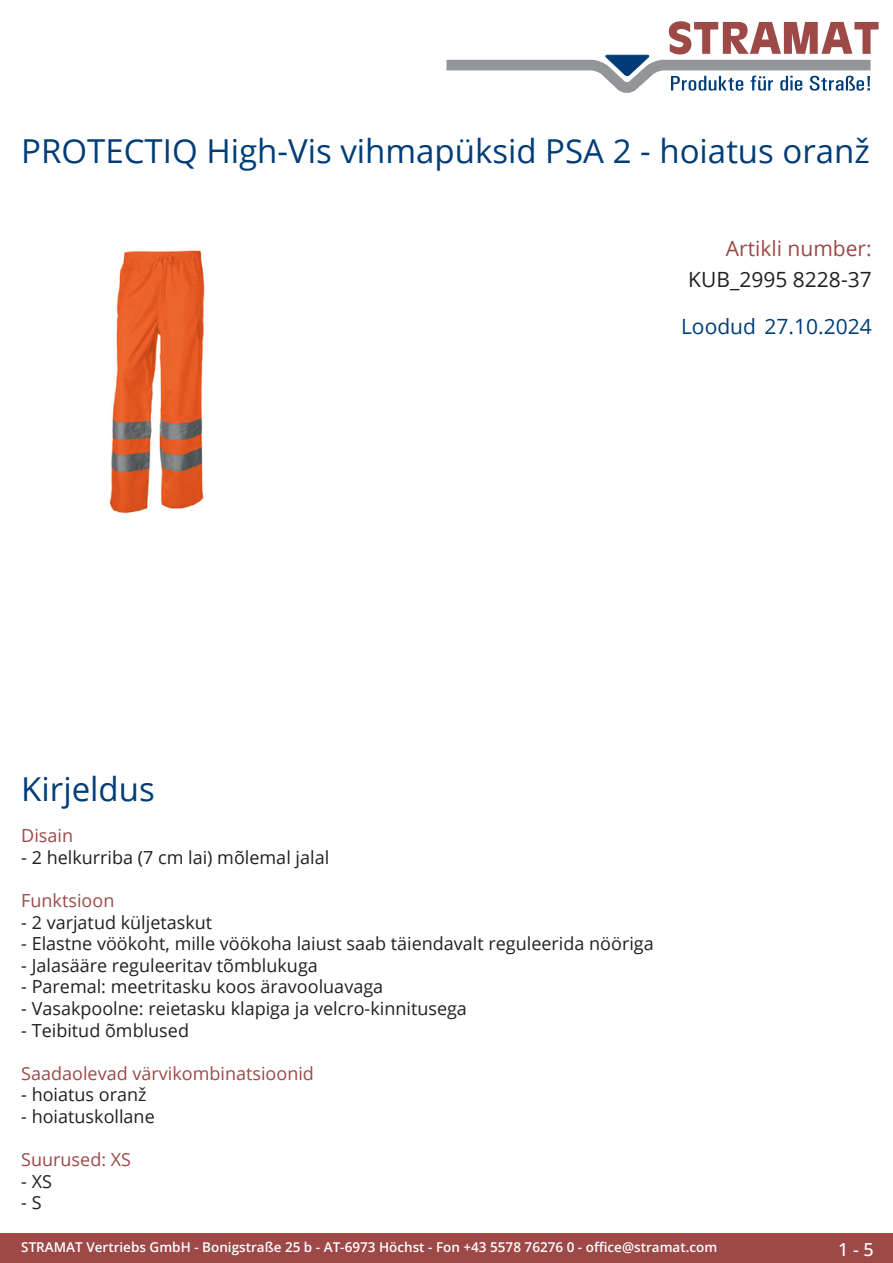
<style>
.page{position:relative;width:893px;height:1263px;background:#fff}
.page>*{position:absolute;margin:0;border:0;box-sizing:border-box;transform-origin:0 0}
.Produkttitel{font:33px "Open Sans";color:#003d78}
.Erstellungsdatum{font:21px "Open Sans";color:#003d78}
.TechDaten_Inhalt{font:21px "Open Sans";color:#231f20}
.TechDaten_Überschrif{font:21px "Open Sans";color:#9c4948}
.Beschreibung_Text{font:18px "Open Sans";color:#231f20}
.Beschreibung_Text-2{font:18px "Open Sans";color:#9c4948}
.t1{font:500 18px "Open Sans";color:#fff}
.t2{font:600 13.5px "Open Sans";color:#fff}
</style>
<div class="page">
<div style="left:0;top:1233px;width:893px;height:30px;background:#9c4948"></div>
<svg style="left:446px;top:21px;width:433px;height:72px"></svg>
<img style="left:109px;top:250px;width:96px;height:264px">
<p class="Produkttitel" style="left:21px;top:128px;width:850px">PROTECTIQ High-Vis vihmapüksid PSA 2 - hoiatus oranž</p>
<p class="TechDaten_Überschrif" style="left:726px;top:234px;width:147px">Artikli number:</p>
<p class="TechDaten_Inhalt" style="left:688px;top:265px;width:185px">KUB_2995 8228-37</p>
<p class="Erstellungsdatum" style="left:681px;top:312px;width:192px">Loodud 27.10.2024</p>
<p class="Produkttitel" style="left:21px;top:766px;width:135px">Kirjeldus</p>
<p class="Beschreibung_Text-2" style="left:21px;top:823px;width:53px">Disain</p>
<p class="Beschreibung_Text" style="left:21px;top:845px;width:309px">- 2 helkurriba (7 cm lai) mõlemal jalal</p>
<p class="Beschreibung_Text-2" style="left:21px;top:888px;width:95px">Funktsioon</p>
<p class="Beschreibung_Text" style="left:21px;top:910px;width:193px">- 2 varjatud küljetaskut</p>
<p class="Beschreibung_Text" style="left:21px;top:931px;width:634px">- Elastne vöökoht, mille vöökoha laiust saab täiendavalt reguleerida nööriga</p>
<p class="Beschreibung_Text" style="left:21px;top:953px;width:298px">- Jalasääre reguleeritav tõmblukuga</p>
<p class="Beschreibung_Text" style="left:21px;top:974px;width:363px">- Paremal: meetritasku koos äravooluavaga</p>
<p class="Beschreibung_Text" style="left:21px;top:996px;width:447px">- Vasakpoolne: reietasku klapiga ja velcro-kinnitusega</p>
<p class="Beschreibung_Text" style="left:21px;top:1018px;width:169px">- Teibitud õmblused</p>
<p class="Beschreibung_Text-2" style="left:21px;top:1061px;width:294px">Saadaolevad värvikombinatsioonid</p>
<p class="Beschreibung_Text" style="left:21px;top:1082px;width:127px">- hoiatus oranž</p>
<p class="Beschreibung_Text" style="left:21px;top:1104px;width:135px">- hoiatuskollane</p>
<p class="Beschreibung_Text-2" style="left:21px;top:1147px;width:111px">Suurused: XS</p>
<p class="Beschreibung_Text" style="left:21px;top:1169px;width:32px">- XS</p>
<p class="Beschreibung_Text" style="left:21px;top:1190px;width:22px">- S</p>
<p class="t2" style="left:21px;top:1238px;width:698px">STRAMAT Vertriebs GmbH - Bonigstraße 25 b - AT-6973 Höchst - Fon +43 5578 76276 0 - office@stramat.com</p>
<p class="t1" style="left:838px;top:1237px;width:37px">1 - 5</p>
</div>
